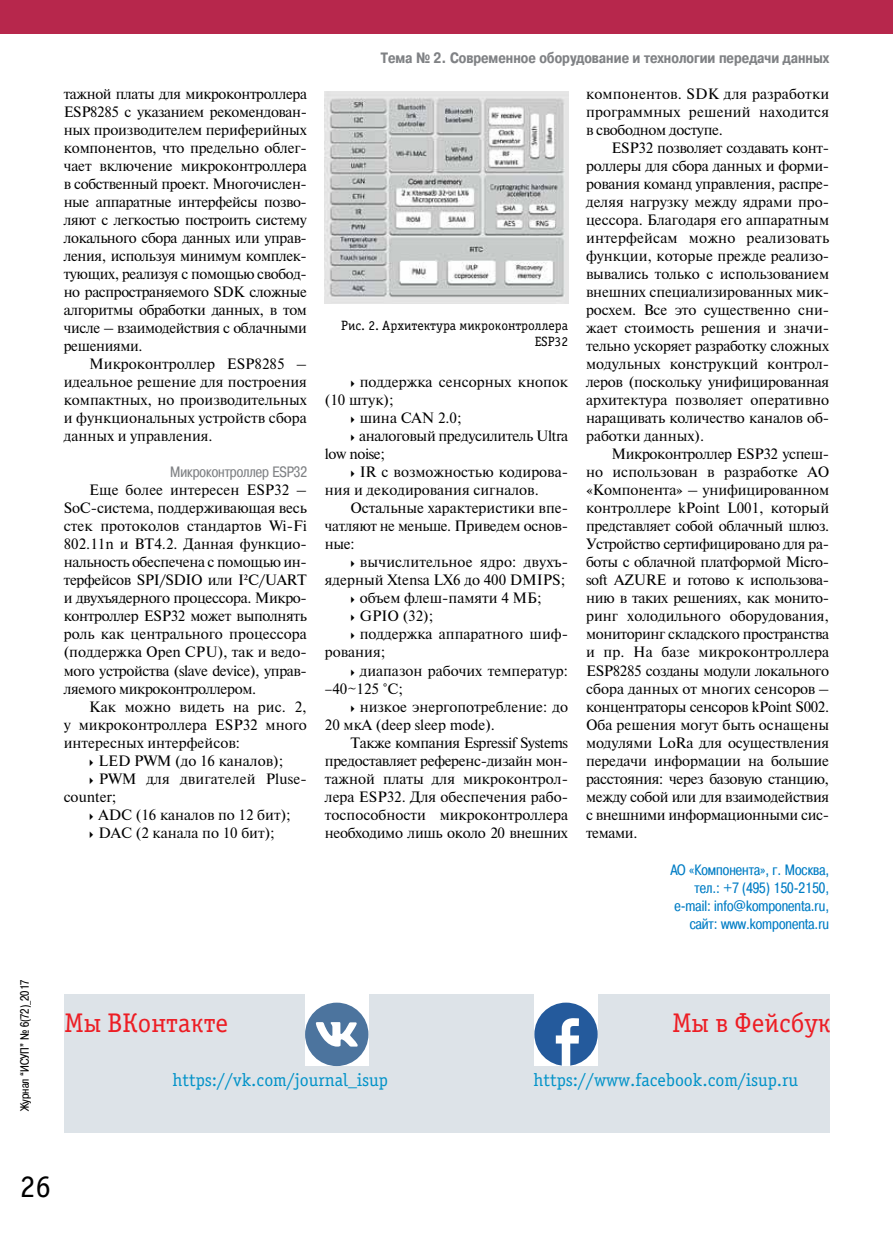
<style>
.page{position:relative;width:893px;height:1234px;background:#fff}
.page>*{position:absolute;margin:0;border:0;box-sizing:border-box;transform-origin:0 0}
.t1{font:31.5px "Officina Serif C";color:#000}
.t2{font:27px "Officina Serif C";color:#ed1d24}
.t3{font:18px "Officina Serif C";color:#0092c8}
.t4{font:15px/18px "Newton";color:#000;text-align:justify}
.t5{font:15px/18px "Newton";letter-spacing:-.025em;color:#000}
.t6{font:15px/18px "Pragmatica Cond C";color:#007dc5;text-align:right}
.t7{font:700 15px "Pragmatica Cond C";color:#808285}
.t8{font:15px "Pragmatica Cond C";color:#808285}
.t9{font:15px "Newton";color:#000;scale:.7 1}
.t10{font:13.5px/16.2px "Officina Serif C";color:#000;text-align:right}
.t11{font:12px "Pragmatica Cond C";color:#000}
</style>
<div class="page">
<div style="left:0;top:0;width:893px;height:34px;background:#b7274c"></div>
<img style="left:325px;top:91px;width:243px;height:213px">
<div style="left:64px;top:994px;width:765px;height:138px;background:#dde3e8"></div>
<div style="left:534px;top:976px;width:64px;height:89px;background:#fff"></div>
<div style="left:534px;top:1002px;width:64px;height:63px;background:#245a9c;border-radius:50%"></div>
<svg style="left:556px;top:1018px;width:23px;height:47px"></svg>
<div style="left:305px;top:975px;width:63px;height:89px;background:#fff"></div>
<div style="left:305px;top:1002px;width:63px;height:63px;background:#4c749e;border-radius:50%"></div>
<svg style="left:316px;top:1022px;width:42px;height:24px"></svg>
<p class="t11" style="left:18px;top:1110px;width:133px;rotate:-90deg">Журнал “ИСУП” № 6(72)_2017</p>
<p class="t4" style="left:64px;top:84px;width:245px">тажной платы для микроконтроллера ESP8285 с указанием рекомендован&shy;ных производителем периферийных компонентов, что предельно облег&shy;чает включение микроконтроллера в собственный проект. Многочислен&shy;ные аппаратные интерфейсы позво&shy;ляют с легкостью построить систему локального сбора данных или управ&shy;ления, используя минимум комплек&shy;тующих, реализуя с помощью свобод&shy;но распространяемого SDK сложные алгоритмы обработки данных, в том числе – взаимодействия с облачными решениями.</p>
<p class="t4" style="left:64px;top:354px;width:245px;text-indent:26px">Микроконтроллер ESP8285 – идеальное решение для построения компактных, но производительных и функциональных устройств сбора данных и управления.</p>
<p class="t8" style="left:170px;top:463px;width:138px">Микроконтроллер ESP32</p>
<p class="t4" style="left:64px;top:480px;width:245px;text-indent:26px">Еще более интересен ESP32 – SoC-система, поддерживающая весь стек протоколов стандартов Wi-Fi 802.11n и BT4.2. Данная функцио&shy;нальность обеспечена с помощью ин&shy;терфейсов SPI/SDIO или I²C/UART и двухъядерного процессора. Микро&shy;контроллер ESP32 может выполнять роль как центрального процессора (поддержка Open CPU), так и ведо&shy;мого устройства (slave device), управ&shy;ляемого микроконтроллером.</p>
<p class="t4" style="left:89px;top:696px;width:219px">Как можно видеть на рис. 2,</p>
<p class="t4" style="left:64px;top:714px;width:245px">у микроконтроллера ESP32 много</p>
<p class="t4" style="left:64px;top:732px;width:178px">интересных интерфейсов:</p>
<p class="t4" style="left:99px;top:750px;width:186px">LED PWM (до 16 каналов);</p>
<p class="t4" style="left:99px;top:768px;width:210px">PWM для двигателей Pluse-</p>
<p class="t4" style="left:64px;top:786px;width:54px">counter;</p>
<p class="t4" style="left:99px;top:804px;width:194px">ADC (16 каналов по 12 бит);</p>
<p class="t4" style="left:99px;top:822px;width:178px">DAC (2 канала по 10 бит);</p>
<p class="t7" style="left:381px;top:50px;width:450px">Тема № 2. Современное оборудование и технологии передачи данных</p>
<p class="t10" style="left:341px;top:317px;width:228px">Рис. 2. Архитектура микроконтроллера<br>ESP32</p>
<p class="t4" style="left:360px;top:372px;width:210px">поддержка сенсорных кнопок</p>
<p class="t4" style="left:325px;top:390px;width:70px">(10 штук);</p>
<p class="t4" style="left:360px;top:408px;width:104px">шина CAN 2.0;</p>
<p class="t5" style="left:359px;top:426px;width:210px">аналоговый предусилитель Ultra</p>
<p class="t5" style="left:325px;top:444px;width:62px">low noise;</p>
<p class="t4" style="left:360px;top:462px;width:210px">IR с возможностью кодирова-</p>
<p class="t4" style="left:325px;top:480px;width:215px">ния и декодирования сигналов.</p>
<p class="t4" style="left:350px;top:498px;width:219px">Остальные характеристики впе-</p>
<p class="t5" style="left:325px;top:516px;width:245px">чатляют не меньше. Приведем основ-</p>
<p class="t4" style="left:325px;top:534px;width:31px">ные:</p>
<p class="t4" style="left:360px;top:552px;width:210px">вычислительное ядро: двухъ-</p>
<p class="t4" style="left:325px;top:570px;width:242px">ядерный Xtensa LX6 до 400 DMIPS;</p>
<p class="t4" style="left:360px;top:588px;width:184px">объем флеш-памяти 4 МБ;</p>
<p class="t4" style="left:360px;top:606px;width:75px">GPIO (32);</p>
<p class="t4" style="left:360px;top:624px;width:210px">поддержка аппаратного шиф-</p>
<p class="t4" style="left:325px;top:642px;width:62px">рования;</p>
<p class="t4" style="left:360px;top:660px;width:210px">диапазон рабочих температур:</p>
<p class="t9" style="left:325px;top:677px;width:113px">–40~125 °C;</p>
<p class="t4" style="left:360px;top:696px;width:210px">низкое энергопотребление: до</p>
<p class="t4" style="left:325px;top:714px;width:172px">20 мкА (deep sleep mode).</p>
<p class="t5" style="left:350px;top:732px;width:219px">Также компания Espressif Systems</p>
<p class="t5" style="left:325px;top:750px;width:245px">предоставляет референс-дизайн мон-</p>
<p class="t4" style="left:325px;top:768px;width:245px">тажной платы для микроконтрол-</p>
<p class="t4" style="left:325px;top:786px;width:245px">лера ESP32. Для обеспечения рабо-</p>
<p class="t4" style="left:325px;top:804px;width:245px">тоспособности микроконтроллера</p>
<p class="t5" style="left:325px;top:822px;width:245px">необходимо лишь около 20 внешних</p>
<p class="t4" style="left:586px;top:84px;width:245px">компонентов. SDK для разработки программных решений находится в свободном доступе.</p>
<p class="t4" style="left:586px;top:138px;width:245px;text-indent:26px">ESP32 позволяет создавать конт&shy;роллеры для сбора данных и форми&shy;рования команд управления, распре&shy;деляя нагрузку между ядрами про&shy;цессора. Благодаря его аппаратным интерфейсам можно реализовать функции, которые прежде реализо&shy;вывались только с использованием внешних специализированных мик&shy;росхем. Все это существенно сни&shy;жает стоимость решения и значи&shy;тельно ускоряет разработку сложных модульных конструкций контрол&shy;леров (поскольку унифицированная архитектура позволяет оперативно наращивать количество каналов об&shy;работки данных).</p>
<p class="t5" style="left:586px;top:444px;width:245px;text-indent:26px">Микроконтроллер ESP32 успеш&shy;но использован в разработке АО «Компонента» – унифицированном контроллере kPoint L001, который представляет собой облачный шлюз.<br>Устройство сертифицировано для ра&shy;боты с облачной платформой Micro&shy;soft AZURE и готово к использова&shy;нию в таких решениях, как монито&shy;ринг холодильного оборудования, мониторинг складского пространства и пр. На базе микроконтроллера<br>ESP8285 созданы модули локального сбора данных от многих сенсоров – концентраторы сенсоров kPoint S002.<br>Оба решения могут быть оснащены модулями LoRa для осуществления передачи информации на большие расстояния: через базовую станцию, между собой или для взаимодействия с внешними информационными сис&shy;темами.</p>
<p class="t6" style="left:671px;top:860px;width:160px">АО «Компонента», г. Москва, тел.: +7 (495) 150-2150, e‑mail: info@komponenta.ru, сайт: www.komponenta.ru</p>
<h2 class="t2" style="left:65px;top:1008px;width:165px">Мы ВКонтакте</h2>
<p class="t3" style="left:172px;top:1070px;width:217px">https://vk.com/journal_isup</p>
<h2 class="t2" style="left:672px;top:1008px;width:160px">Мы в Фейсбук</h2>
<p class="t3" style="left:533px;top:1070px;width:266px">https://www.facebook.com/isup.ru</p>
<h1 class="t1" style="left:20px;top:1168px;width:33px">26</h1>
</div>
